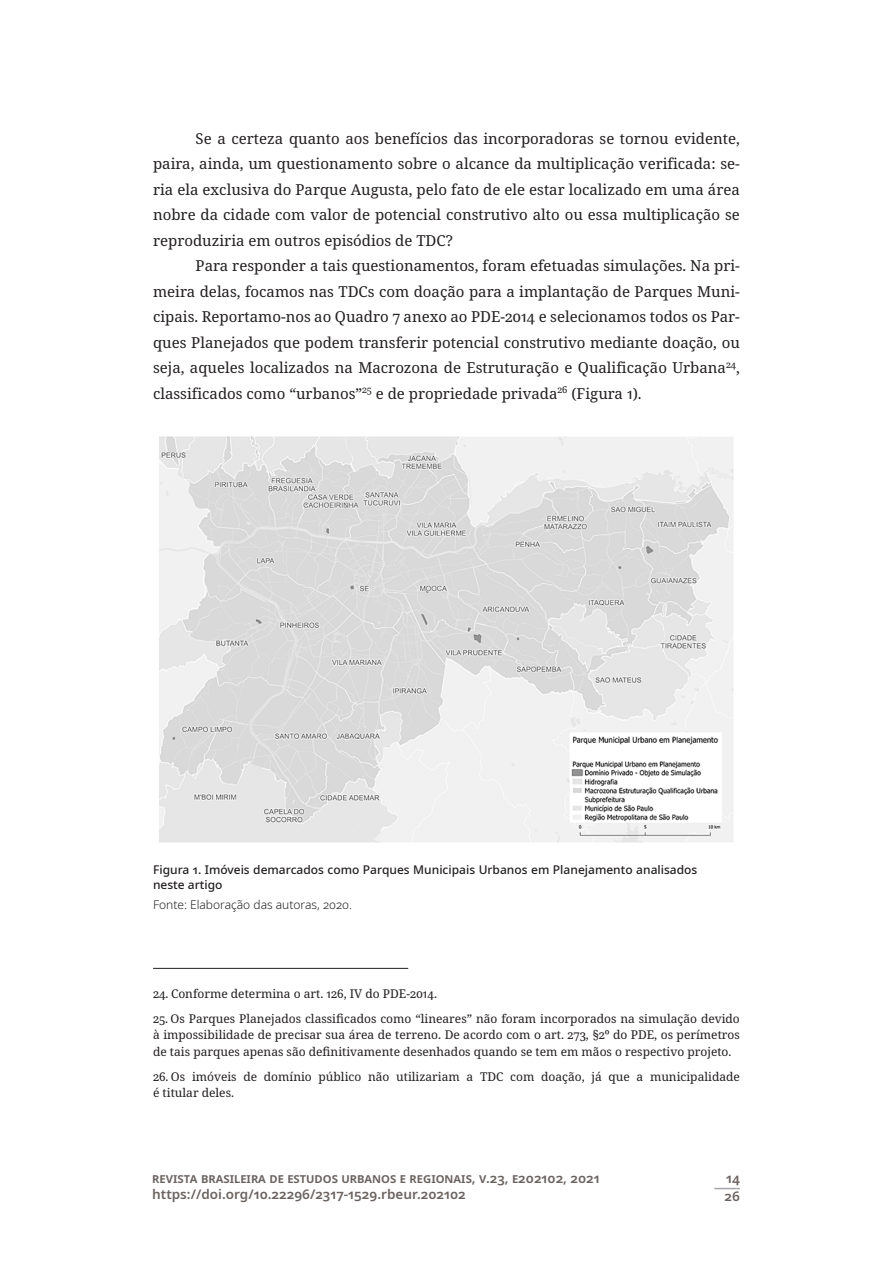
<style>
.page{position:relative;width:893px;height:1263px;background:#fff}
.page>*{position:absolute;margin:0;border:0;box-sizing:border-box;transform-origin:0 0}
.texto_nor_ant{font:15px/25.5px "Noto Serif";color:#231f20;text-align:justify}
.texto_nor{font:15px/25.5px "Noto Serif";color:#231f20;text-align:justify}
.t1{font:600 13.5px/16.5px "Noto Sans";color:#6b6360}
.nota_rod{font:12px/16.5px "Noto Serif";color:#231f20;text-align:justify}
.titulo_tab_fig{font:500 12px/15px "Noto Sans";color:#231f20}
.legenda_esq{font:300 12px "Noto Sans";color:#231f20}
</style>
<div class="page">
<svg style="left:714px;top:1188px;width:26px;height:1px"></svg>
<img style="left:159px;top:437px;width:575px;height:405px">
<hr style="left:153px;top:968px;width:255px;height:1px;background:#231f20">
<p class="texto_nor" style="left:153px;top:126px;width:588px;text-indent:43px">Se a certeza quanto aos benefícios das incorporadoras se tornou evidente, paira, ainda, um questionamento sobre o alcance da multiplicação verificada: se&shy;ria ela exclusiva do Parque Augusta, pelo fato de ele estar localizado em uma área nobre da cidade com valor de potencial construtivo alto ou essa multiplicação se reproduziria em outros episódios de TDC?</p>
<p class="texto_nor_ant" style="left:153px;top:253px;width:588px;text-indent:43px">Para responder a tais questionamentos, foram efetuadas simulações. Na pri&shy;meira delas, focamos nas TDCs com doação para a implantação de Parques Muni&shy;cipais. Reportamo-nos ao Quadro 7 anexo ao PDE-2014 e selecionamos todos os Par&shy;ques Planejados que podem transferir potencial construtivo mediante doação, ou seja, aqueles localizados na Macrozona de Estruturação e Qualificação Urbana<sup>24</sup>, classificados como “urbanos”<sup>25</sup> e de propriedade privada<sup>26</sup> (Figura 1).</p>
<p class="titulo_tab_fig" style="left:153px;top:863px;width:546px">Figura 1. Imóveis demarcados como Parques Municipais Urbanos em Planejamento analisados neste artigo</p>
<p class="legenda_esq" style="left:153px;top:896px;width:200px">Fonte: Elaboração das autoras, 2020.</p>
<p class="nota_rod" style="left:153px;top:985px;width:286px">24. Conforme determina o art. 126, IV do PDE-2014.</p>
<p class="nota_rod" style="left:153px;top:1010px;width:588px">25. Os Parques Planejados classificados como “lineares” não foram incorporados na simulação devido à impossibilidade de precisar sua área de terreno. De acordo com o art. 273, §2º do PDE, os perímetros de tais parques apenas são definitivamente desenhados quando se tem em mãos o respectivo projeto.</p>
<p class="nota_rod" style="left:153px;top:1068px;width:588px">26. Os imóveis de domínio público não utilizariam a TDC com doação, já que a municipalidade é titular deles.</p>
<p class="t1" style="left:152px;top:1170px;width:449px">REVISTA BRASILEIRA DE ESTUDOS URBANOS E REGIONAIS, V.23, E202102, 2021<br>HTTPS://DOI.ORG/10.22296/2317-1529.RBEUR.202102</p>
<p class="t1" style="left:724px;top:1169px;width:17px;line-height:18.6px">14<br>26</p>
</div>
